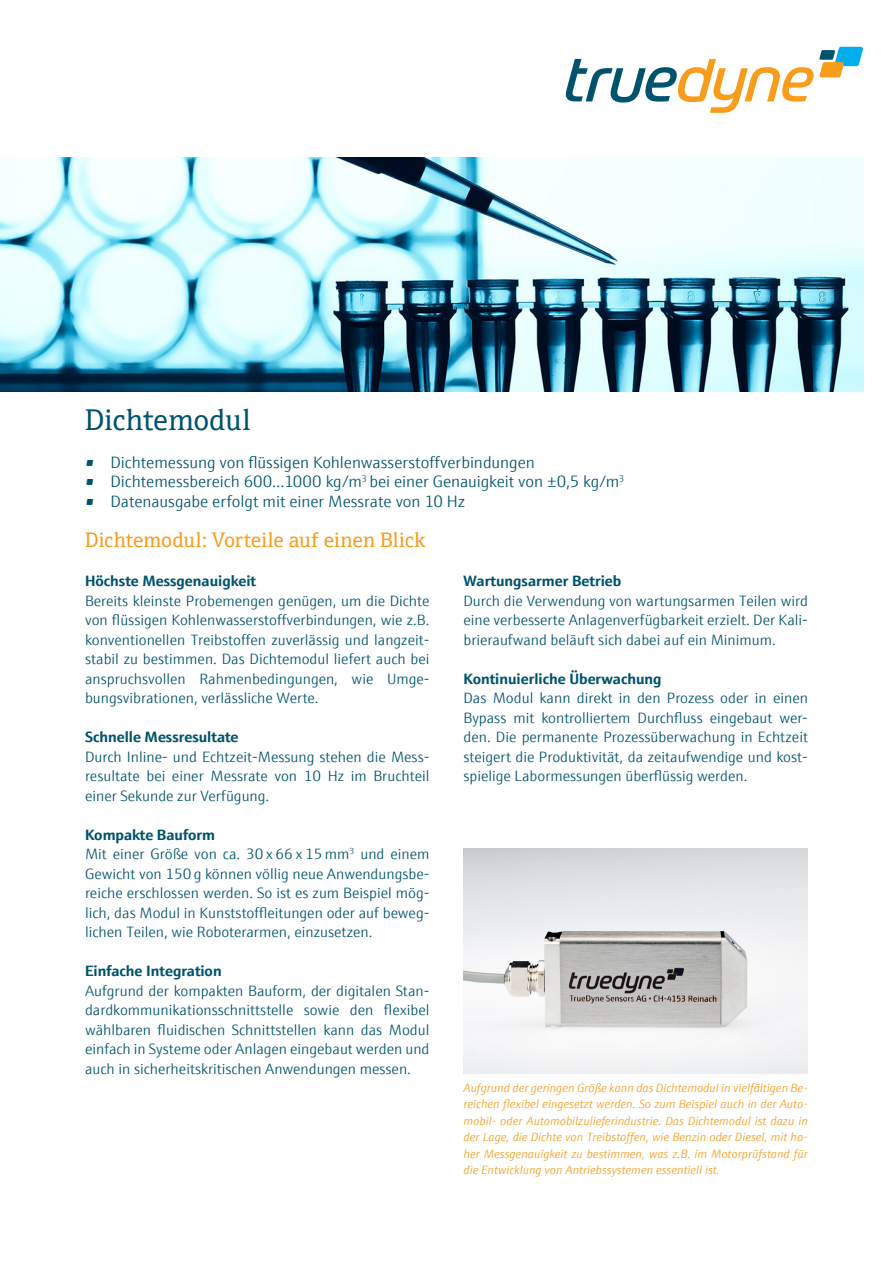
<style>
.page{position:relative;width:893px;height:1263px;background:#fff}
.page>*{position:absolute;margin:0;border:0;box-sizing:border-box;transform-origin:0 0}
.Headline{font:30px "E+H Serif";letter-spacing:-.005em;color:#00536d}
.Subheadline_1_orange{font:21px "E+H Serif";color:#f89c1c}
.t1{font:300 16.5px "E+H Sans";letter-spacing:-.005em;color:#00536d}
.Copy{font:300 15px/19.5px "E+H Sans";color:#00536d;text-align:justify}
.Copy-2{font:700 15px "E+H Sans";color:#00536d}
.Bildbeschriftung_ora{font:italic 300 12px/16.5px "E+H Sans";color:#f89c1c;text-align:justify}
</style>
<div class="page">
<svg style="left:566px;top:47px;width:297px;height:66px"></svg>
<img style="left:0;top:158px;width:863px;height:234px">
<img style="left:463px;top:848px;width:345px;height:226px">
<p class="Headline" style="left:85px;top:398px;width:167px">Dichtemodul</p>
<p class="t1" style="left:85px;top:450px;width:451px">• Dichtemessung von flüssigen Kohlenwasserstoffverbindungen</p>
<p class="t1" style="left:85px;top:470px;width:541px">• Dichtemessbereich 600…1000 kg/m<sup>3</sup> bei einer Genauigkeit von ±0,5 kg/m<sup>3</sup></p>
<p class="t1" style="left:85px;top:489px;width:382px">• Datenausgabe erfolgt mit einer Messrate von 10 Hz</p>
<p class="Subheadline_1_orange" style="left:85px;top:524px;width:342px">Dichtemodul: Vorteile auf einen Blick</p>
<p class="Copy-2" style="left:85px;top:569px;width:172px">Höchste Messgenauigkeit</p>
<p class="Copy" style="left:85px;top:590px;width:346px">Bereits kleinste Probemengen genügen, um die Dichte von flüssigen Kohlenwasserstoffverbindungen, wie z.B. konventionellen Treibstoffen zuverlässig und langzeit&shy;stabil zu bestimmen. Das Dichtemodul liefert auch bei anspruchsvollen Rahmenbedingungen, wie Umge&shy;bungsvibrationen, verlässliche Werte.</p>
<p class="Copy-2" style="left:85px;top:725px;width:155px">Schnelle Messresultate</p>
<p class="Copy" style="left:85px;top:746px;width:346px">Durch Inline- und Echtzeit-Messung stehen die Mess&shy;resultate bei einer Messrate von 10 Hz im Bruchteil einer Sekunde zur Verfügung.</p>
<p class="Copy-2" style="left:85px;top:823px;width:132px">Kompakte Bauform</p>
<p class="Copy" style="left:85px;top:843px;width:346px">Mit einer Größe von ca. 30 x 66 x 15 mm<sup>3</sup> und einem Gewicht von 150 g können völlig neue Anwendungsbe&shy;reiche erschlossen werden. So ist es zum Beispiel mög&shy;lich, das Modul in Kunststoffleitungen oder auf beweg&shy;lichen Teilen, wie Roboterarmen, einzusetzen.</p>
<p class="Copy-2" style="left:85px;top:959px;width:138px">Einfache Integration</p>
<p class="Copy" style="left:85px;top:980px;width:346px">Aufgrund der kompakten Bauform, der digitalen Stan&shy;dardkommunikationsschnittstelle sowie den flexibel wählbaren fluidischen Schnittstellen kann das Modul einfach in Systeme oder Anlagen eingebaut werden und auch in sicherheitskritischen Anwendungen messen.</p>
<p class="Copy-2" style="left:463px;top:569px;width:159px">Wartungsarmer Betrieb</p>
<p class="Copy" style="left:463px;top:590px;width:346px">Durch die Verwendung von wartungsarmen Teilen wird eine verbesserte Anlagenverfügbarkeit erzielt. Der Kali&shy;brieraufwand beläuft sich dabei auf ein Minimum.</p>
<p class="Copy-2" style="left:463px;top:667px;width:200px">Kontinuierliche Überwachung</p>
<p class="Copy" style="left:463px;top:687px;width:346px">Das Modul kann direkt in den Prozess oder in einen Bypass mit kontrolliertem Durchfluss eingebaut wer&shy;den. Die permanente Prozessüberwachung in Echtzeit steigert die Produktivität, da zeitaufwendige und kost&shy;spielige Labormessungen überflüssig werden.</p>
<p class="Bildbeschriftung_ora" style="left:463px;top:1078px;width:346px">Aufgrund der geringen Größe kann das Dichtemodul in vielfältigen Be&shy;reichen flexibel eingesetzt werden. So zum Beispiel auch in der Auto&shy;mobil- oder Automobilzulieferindustrie. Das Dichtemodul ist dazu in der Lage, die Dichte von Treibstoffen, wie Benzin oder Diesel, mit ho&shy;her Messgenauigkeit zu bestimmen, was z.B. im Motorprüfstand für die Entwicklung von Antriebssystemen essentiell ist.</p>
</div>
